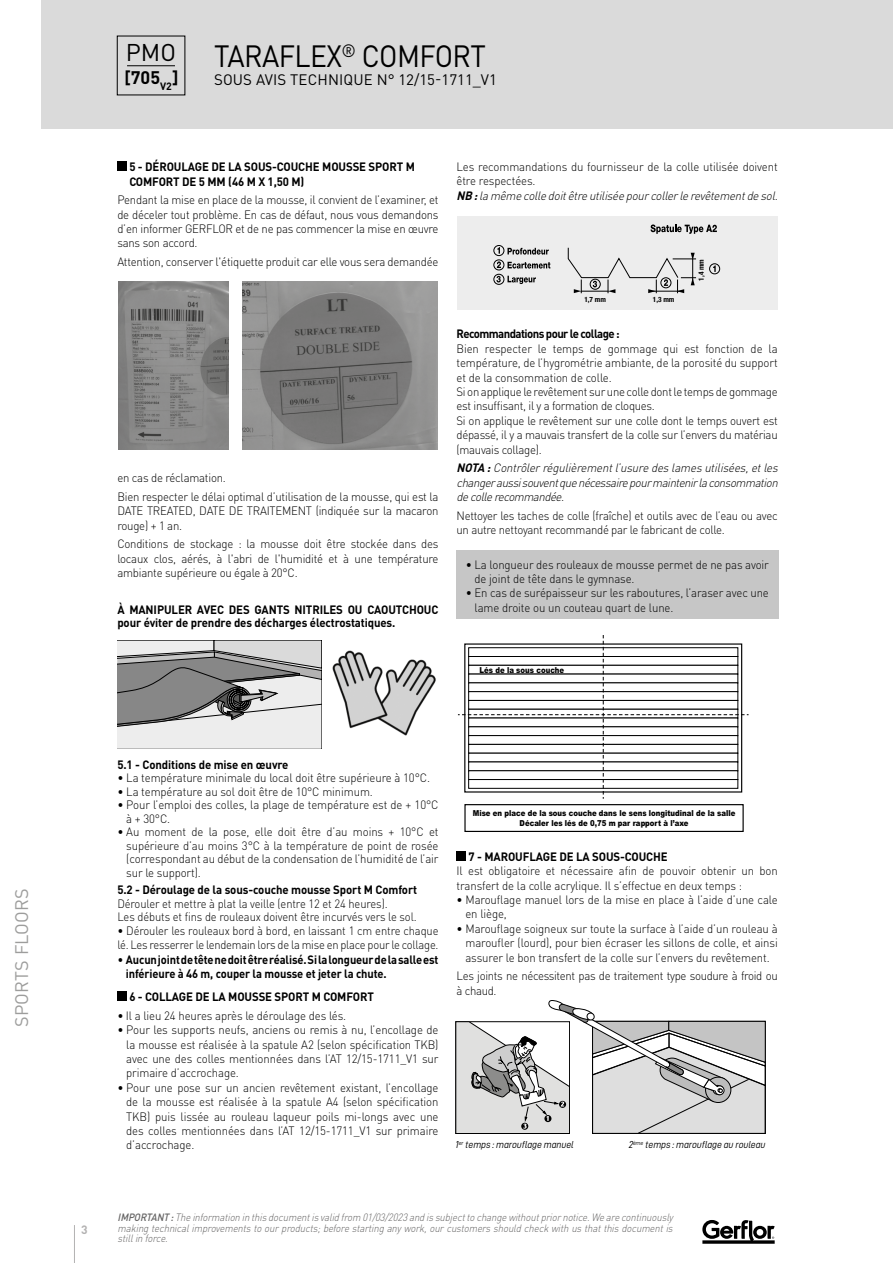
<style>
.page{position:relative;width:893px;height:1263px;background:#fff}
.page>*{position:absolute;margin:0;border:0;box-sizing:border-box;transform-origin:0 0}
.t1{font:30.45px "DIN Pro";letter-spacing:-.02em;color:#000;scale:.93 1}
.t2{font:24px "DIN Pro";color:#000}
.t3{font:18px "DIN Pro";letter-spacing:.01em;color:#9d9d9c}
.t4{font:700 18px "DIN Pro";color:#000}
.t5{font:15px "DIN Pro";letter-spacing:.01em;color:#000}
.t6{font:300 12px/14.4px "DIN Pro";letter-spacing:-.01em;color:#000;text-align:justify;scale:.95 1}
.t7{font:700 12px/14.4px "DIN Pro";letter-spacing:-.01em;color:#000;scale:.95 1}
.t8{font:300 12px/14.4px "DIN Pro";letter-spacing:-.01em;color:#000;scale:.93 1}
.t9{font:italic 300 12px/14.4px "DIN Pro";color:#000;text-align:justify;scale:.95 1}
.t10{font:700 12px/14.4px "DIN Pro";letter-spacing:-.01em;color:#000;scale:.93 1}
.t11{font:300 12px/14.4px "DIN Pro";letter-spacing:-.03em;color:#000;scale:.95 1}
.t12{font:700 12px "DIN Pro";letter-spacing:-.05em;color:#000;scale:.95 1}
.t13{font:700 12px "DIN Pro";color:#b3b2b2}
.t14{font:italic 300 10.5px/10.5px "DIN Pro";color:#646363;text-align:justify;scale:.91 1}
.t15{font:10.2px "D DIN Italic";letter-spacing:-.01em;color:#000;scale:.95 1}
.t16{font:900 8.25px/9.9px "Arial";color:#000;text-align:center;scale:.85 1}
.t17{font:700 condensed 7.35px "Helvetica Neue";color:#000}
.t18{font:5.85px "D DIN Italic";color:#000;scale:.95 1}
.s1{font-size:17.25px}
.s2{font-weight:700}
.s3{font-weight:300}
.s4{font-size:10.2px}
.s5{font-weight:500}
</style>
<div class="page">
<hr style="left:74px;top:1225px;width:1px;height:38px;background:#b3b2b2">
<div style="left:42px;top:0;width:851px;height:129px;background:#dadada"></div>
<hr style="left:127px;top:65px;width:48px;height:1px;background:#000">
<div style="left:117px;top:162px;width:10px;height:9px;background:#000"></div>
<img style="left:332px;top:650px;width:104px;height:86px">
<svg style="left:117px;top:641px;width:204px;height:107px"></svg>
<div style="left:117px;top:991px;width:10px;height:10px;background:#000"></div>
<div style="left:458px;top:216px;width:320px;height:94px;background:#ededed"></div>
<svg style="left:651px;top:224px;width:66px;height:10px"></svg>
<svg style="left:567px;top:247px;width:129px;height:46px"></svg>
<div style="left:709px;top:263px;width:11px;height:11px;border:1px solid #000;border-radius:50%"></div>
<svg style="left:713px;top:265px;width:3px;height:7px"></svg>
<div style="left:493px;top:274px;width:11px;height:11px;border:1px solid #000;border-radius:50%"></div>
<svg style="left:496px;top:276px;width:5px;height:6px"></svg>
<div style="left:493px;top:259px;width:11px;height:11px;border:1px solid #000;border-radius:50%"></div>
<svg style="left:497px;top:261px;width:4px;height:7px"></svg>
<div style="left:493px;top:245px;width:11px;height:11px;border:1px solid #000;border-radius:50%"></div>
<svg style="left:497px;top:247px;width:3px;height:7px"></svg>
<svg style="left:507px;top:248px;width:42px;height:7px"></svg>
<svg style="left:507px;top:262px;width:43px;height:7px"></svg>
<svg style="left:507px;top:276px;width:29px;height:8px"></svg>
<div style="left:457px;top:551px;width:322px;height:68px;background:#c6c6c6"></div>
<svg style="left:458px;top:636px;width:291px;height:163px"></svg>
<div style="left:464px;top:804px;width:280px;height:28px;border:1px solid #000"></div>
<div style="left:457px;top:851px;width:9px;height:10px;background:#000"></div>
<img style="left:118px;top:281px;width:110px;height:169px">
<img style="left:243px;top:281px;width:194px;height:169px">
<svg style="left:456px;top:1000px;width:310px;height:134px"></svg>
<svg style="left:702px;top:1220px;width:73px;height:24px"></svg>
<h3 class="t3" style="left:10px;top:1027px;width:140px;rotate:-90deg">SPORTS FLOORS</h3>
<p class="t2" style="left:126px;top:36px;width:52px">PMO</p>
<p class="t4" style="left:125px;top:66px;width:55px"><span class="s1">[</span>705<sub>V2</sub><span class="s1">]</span></p>
<p class="t1" style="left:214px;top:36px;width:294px">TARAFLEX<sup>®</sup> COMFORT</p>
<p class="t5" style="left:214px;top:70px;width:284px">SOUS AVIS TECHNIQUE N° 12/15-1711_V1</p>
<p class="t7" style="left:129px;top:159px;width:302px">5 - DÉROULAGE DE LA SOUS-COUCHE MOUSSE SPORT M<br>COMFORT DE 5 MM (46 M X 1,50 M)</p>
<p class="t6" style="left:117px;top:192px;width:340px">Pendant la mise en place de la mousse, il convient de l’examiner, et de déceler tout problème. En cas de défaut, nous vous demandons d’en informer GERFLOR et de ne pas commencer la mise en œuvre sans son accord.</p>
<p class="t6" style="left:117px;top:254px;width:340px">Attention, conserver l'étiquette produit car elle vous sera demandée</p>
<p class="t6" style="left:117px;top:470px;width:116px">en cas de réclamation.</p>
<p class="t6" style="left:117px;top:489px;width:340px">Bien respecter le délai optimal d’utilisation de la mousse, qui est la DATE TREATED, DATE DE TRAITEMENT (indiquée sur la macaron rouge) + 1 an.</p>
<p class="t6" style="left:117px;top:536px;width:340px">Conditions de stockage : la mousse doit être stockée dans des locaux clos, aérés, à l'abri de l'humidité et à une température ambiante supérieure ou égale à 20°C.</p>
<p class="t7" style="left:117px;top:602px;width:340px;line-height:13.5px">À MANIPULER AVEC DES GANTS NITRILES OU CAOUTCHOUC pour éviter de prendre des décharges électrostatiques.</p>
<p class="t6" style="left:457px;top:159px;width:340px">Les recommandations du fournisseur de la colle utilisée doivent être respectées.</p>
<p class="t9" style="left:457px;top:188px;width:343px"><span class="s2">NB :</span>lamêmecolledoitêtreutiliséepourcollerlerevêtementdesol.</p>
<p class="t17" style="left:584px;top:295px;width:23px">1,7 mm</p>
<p class="t17" style="left:653px;top:295px;width:23px">1,3 mm</p>
<p class="t17" style="left:697px;top:281px;width:23px;rotate:-90deg">1,4 mm</p>
<p class="t12" style="left:457px;top:326px;width:173px">Recommandations pour le collage :</p>
<p class="t6" style="left:457px;top:341px;width:340px">Bien respecter le temps de gommage qui est fonction de la température, de l’hygrométrie ambiante, de la porosité du support et de la consommation de colle.</p>
<p class="t6" style="left:457px;top:384px;width:340px">Si on applique le revêtement sur une colle dont le temps de gommage est insuffisant, il y a formation de cloques.</p>
<p class="t6" style="left:457px;top:413px;width:340px">Si on applique le revêtement sur une colle dont le temps ouvert est dépassé, il y a mauvais transfert de la colle sur l’envers du matériau (mauvais collage).</p>
<p class="t9" style="left:457px;top:460px;width:343px"><span class="s2">NOTA :</span>Contrôlerrégulièrementl’usuredeslamesutilisées,etles changeraussisouventquenécessairepourmaintenirlaconsommation decollerecommandée.</p>
<p class="t6" style="left:457px;top:508px;width:340px">Nettoyer les taches de colle (fraîche) et outils avec de l’eau ou avec un autre nettoyant recommandé par le fabricant de colle.</p>
<p class="t6" style="left:475px;top:556px;width:311px;text-indent:-9px">• La longueur des rouleaux de mousse permet de ne pas avoir de joint de tête dans le gymnase.</p>
<p class="t6" style="left:475px;top:585px;width:311px;text-indent:-9px">• En cas de surépaisseur sur les raboutures, l’araser avec une lame droite ou un couteau quart de lune.</p>
<p class="t16" style="left:479px;top:665px;width:101px">Lés de la sous couche</p>
<p class="t13" style="left:81px;top:1222px;width:8px">3</p>
<p class="t7" style="left:117px;top:757px;width:182px">5.1 - Conditions de mise en œuvre</p>
<p class="t6" style="left:117px;top:770px;width:331px">• La température minimale du local doit être supérieure à 10°C.</p>
<p class="t6" style="left:117px;top:784px;width:270px">• La température au sol doit être de 10°C minimum.</p>
<p class="t6" style="left:126px;top:798px;width:330px;line-height:13.5px;text-indent:-9px">• Pour l’emploi des colles, la plage de température est de + 10°C à + 30°C.</p>
<p class="t6" style="left:126px;top:825px;width:330px;line-height:13.5px;text-indent:-9px">• Au moment de la pose, elle doit être d’au moins + 10°C et supérieure d’au moins 3°C à la température de point de rosée (correspondant au début de la condensation de l’humidité de l’air sur le support).</p>
<p class="t7" style="left:117px;top:882px;width:317px">5.2 - Déroulage de la sous-couche mousse Sport M Comfort</p>
<p class="t8" style="left:117px;top:896px;width:292px">Dérouler et mettre à plat la veille (entre 12 et 24 heures).</p>
<p class="t8" style="left:117px;top:909px;width:323px">Les débuts et fins de rouleaux doivent être incurvés vers le sol.</p>
<p class="t8" style="left:117px;top:923px;width:347px">• Dérouler les rouleaux bord à bord, en laissant 1 cm entre chaque lé. Les resserrer le lendemain lors de la mise en place pour le collage.</p>
<p class="t10" style="left:126px;top:952px;width:338px;text-indent:-8px"><span class="s3">•</span> Aucun joint de tête ne doit être réalisé. Si la longueur de la salle est inférieure à 46 m, couper la mousse et jeter la chute.</p>
<p class="t7" style="left:129px;top:989px;width:259px">6 - COLLAGE DE LA MOUSSE SPORT M COMFORT</p>
<p class="t6" style="left:117px;top:1008px;width:242px">• Il a lieu 24 heures après le déroulage des lés.</p>
<p class="t6" style="left:126px;top:1022px;width:330px;text-indent:-9px">• Pour les supports neufs, anciens ou remis à nu, l’encollage de la mousse est réalisée à la spatule A2 (selon spécification TKB) avec une des colles mentionnées dans l’AT 12/15-1711_V1 sur primaire d’accrochage.</p>
<p class="t6" style="left:126px;top:1080px;width:330px;text-indent:-9px">• Pour une pose sur un ancien revêtement existant, l’encollage de la mousse est réalisée à la spatule A4 (selon spécification TKB) puis lissée au rouleau laqueur poils mi-longs avec une des colles mentionnées dans l’AT 12/15-1711_V1 sur primaire d’accrochage.</p>
<p class="t16" style="left:473px;top:808px;width:310px">Mise en place de la sous couche dans le sens longitudinal de la salle<br>Décaler les lés de 0,75 m par rapport à l’axe</p>
<p class="t7" style="left:468px;top:849px;width:211px">7 - MAROUFLAGE DE LA SOUS-COUCHE</p>
<p class="t6" style="left:457px;top:863px;width:340px">Il est obligatoire et nécessaire afin de pouvoir obtenir un bon transfert de la colle acrylique. Il s’effectue en deux temps :</p>
<p class="t6" style="left:465px;top:892px;width:330px;text-indent:-9px">• Marouflage manuel lors de la mise en place à l’aide d’une cale en liège,</p>
<p class="t6" style="left:465px;top:921px;width:330px;text-indent:-9px">• Marouflage soigneux sur toute la surface à l’aide d’un rouleau à maroufler (lourd), pour bien écraser les sillons de colle, et ainsi assurer le bon transfert de la colle sur l’envers du revêtement.</p>
<p class="t11" style="left:457px;top:968px;width:340px">Les joints ne nécessitent pas de traitement type soudure à froid ou à chaud.</p>
<p class="t18" style="left:629px;top:1139px;width:17px"><span class="s4">2</span>ème</p>
<p class="t15" style="left:456px;top:1139px;width:126px">1<sup>er</sup> temps : marouflage manuel</p>
<p class="t15" style="left:645px;top:1139px;width:128px">temps : marouflage au rouleau</p>
<p class="t14" style="left:118px;top:1211px;width:615px"><span class="s5">IMPORTANT:</span> Theinformationinthisdocumentisvalidfrom 01/03/2023andissubjecttochangewithoutpriornotice.Wearecontinuously makingtechnicalimprovementstoourproducts;beforestartinganywork,ourcustomersshouldcheckwithusthatthisdocumentis stillinforce.</p>
</div>
